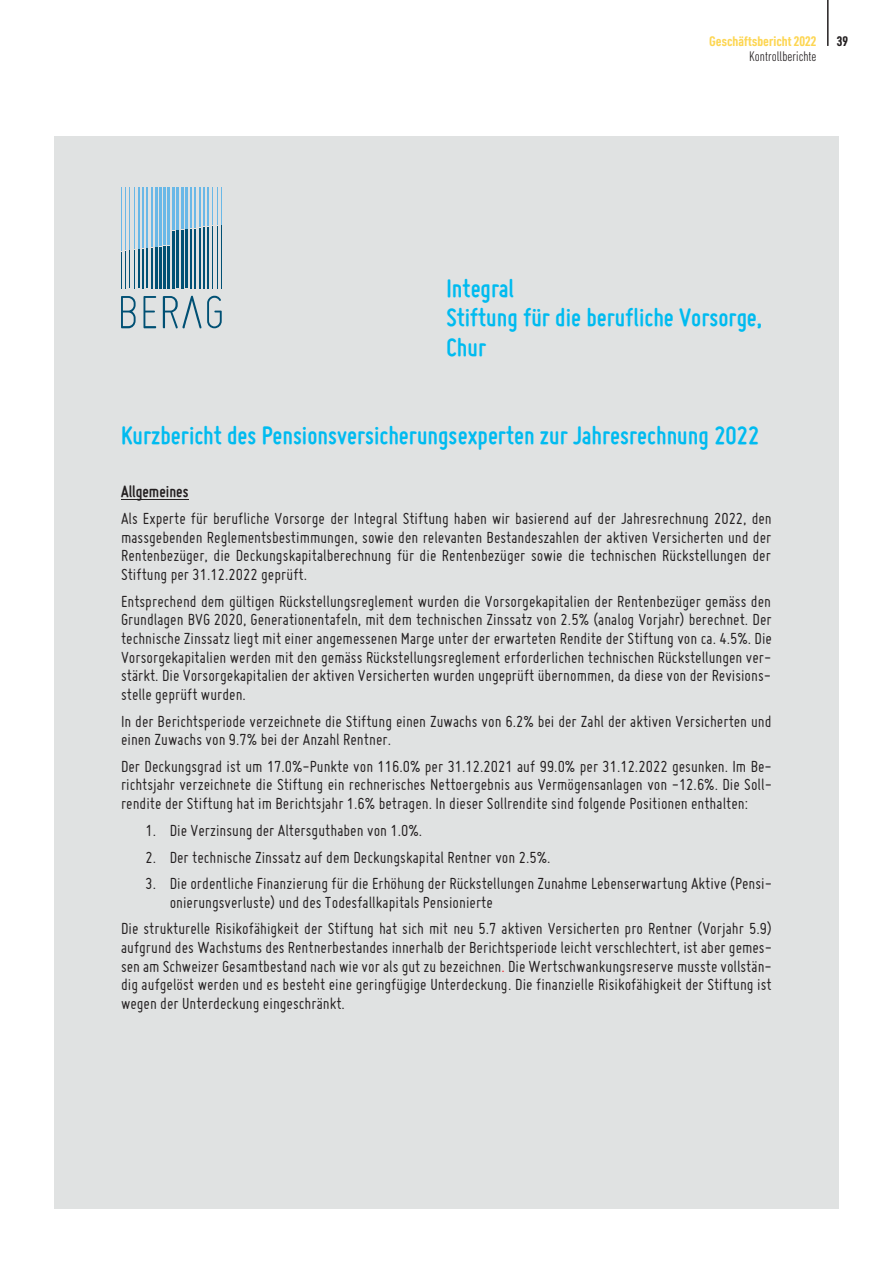
<style>
.page{position:relative;width:893px;height:1263px;background:#fff}
.page>*{position:absolute;margin:0;border:0;box-sizing:border-box;transform-origin:0 0}
.t1{font:27px/29.1px "Miso";color:#00bbf0}
.t2{font:300 17.55px/18.6px "Miso";color:#231f20;text-align:justify}
.t3{font:17.55px "Miso";color:#231f20}
.t4{font:700 13.5px "URWDIN Cond";color:#fdd653}
.t5{font:300 13.5px "URWDIN Cond";color:#231f20}
.t6{font:700 13.5px "URWDIN Cond";color:#231f20}
.s1{color:#ee2524}
</style>
<div class="page">
<hr style="left:827px;top:0;width:2px;height:46px;background:#231f20">
<div style="left:54px;top:136px;width:785px;height:1073px;background:#e0e2e2"></div>
<hr style="left:221px;top:187px;width:1px;height:37px;background:#69b8e7">
<hr style="left:217px;top:187px;width:1px;height:38px;background:#69b8e7">
<hr style="left:212px;top:187px;width:1px;height:38px;background:#69b8e7">
<hr style="left:208px;top:187px;width:1px;height:39px;background:#69b8e7">
<hr style="left:203px;top:187px;width:2px;height:39px;background:#69b8e7">
<hr style="left:199px;top:187px;width:1px;height:40px;background:#69b8e7">
<hr style="left:194px;top:187px;width:2px;height:41px;background:#69b8e7">
<hr style="left:190px;top:187px;width:2px;height:41px;background:#69b8e7">
<hr style="left:186px;top:187px;width:2px;height:42px;background:#69b8e7">
<hr style="left:181px;top:187px;width:2px;height:42px;background:#69b8e7">
<hr style="left:176px;top:187px;width:3px;height:43px;background:#69b8e7">
<hr style="left:172px;top:187px;width:3px;height:43px;background:#69b8e7">
<hr style="left:168px;top:187px;width:2px;height:58px;background:#69b8e7">
<hr style="left:163px;top:187px;width:3px;height:58px;background:#69b8e7">
<hr style="left:159px;top:187px;width:3px;height:59px;background:#69b8e7">
<hr style="left:155px;top:187px;width:2px;height:60px;background:#69b8e7">
<hr style="left:151px;top:187px;width:2px;height:60px;background:#69b8e7">
<hr style="left:146px;top:187px;width:2px;height:61px;background:#69b8e7">
<hr style="left:142px;top:187px;width:2px;height:61px;background:#69b8e7">
<hr style="left:138px;top:187px;width:1px;height:62px;background:#69b8e7">
<hr style="left:134px;top:187px;width:1px;height:62px;background:#69b8e7">
<hr style="left:130px;top:187px;width:1px;height:63px;background:#69b8e7">
<hr style="left:125px;top:187px;width:1px;height:63px;background:#69b8e7">
<hr style="left:121px;top:187px;width:1px;height:64px;background:#69b8e7">
<hr style="left:121px;top:252px;width:1px;height:36px;background:#005074">
<hr style="left:125px;top:251px;width:1px;height:37px;background:#005074">
<hr style="left:130px;top:250px;width:1px;height:38px;background:#005074">
<hr style="left:134px;top:250px;width:1px;height:38px;background:#005074">
<hr style="left:138px;top:249px;width:1px;height:39px;background:#005074">
<hr style="left:142px;top:249px;width:2px;height:39px;background:#005074">
<hr style="left:146px;top:249px;width:2px;height:39px;background:#005074">
<hr style="left:151px;top:248px;width:2px;height:40px;background:#005074">
<hr style="left:155px;top:247px;width:2px;height:41px;background:#005074">
<hr style="left:159px;top:247px;width:3px;height:41px;background:#005074">
<hr style="left:163px;top:246px;width:3px;height:42px;background:#005074">
<hr style="left:168px;top:246px;width:2px;height:42px;background:#005074">
<hr style="left:172px;top:231px;width:3px;height:57px;background:#005074">
<hr style="left:176px;top:230px;width:3px;height:58px;background:#005074">
<hr style="left:181px;top:230px;width:2px;height:58px;background:#005074">
<hr style="left:186px;top:230px;width:2px;height:58px;background:#005074">
<hr style="left:190px;top:229px;width:2px;height:59px;background:#005074">
<hr style="left:194px;top:229px;width:2px;height:59px;background:#005074">
<hr style="left:199px;top:228px;width:1px;height:60px;background:#005074">
<hr style="left:203px;top:227px;width:2px;height:61px;background:#005074">
<hr style="left:208px;top:227px;width:1px;height:61px;background:#005074">
<hr style="left:212px;top:226px;width:1px;height:62px;background:#005074">
<hr style="left:217px;top:226px;width:1px;height:62px;background:#005074">
<hr style="left:221px;top:225px;width:1px;height:63px;background:#005074">
<svg style="left:121px;top:296px;width:15px;height:32px"></svg>
<svg style="left:143px;top:296px;width:13px;height:32px"></svg>
<svg style="left:163px;top:296px;width:38px;height:33px"></svg>
<svg style="left:207px;top:295px;width:15px;height:33px"></svg>
<hr style="left:121px;top:499px;width:68px;height:1px;background:#231f20">
<p class="t4" style="left:709px;top:36px;width:109px">Geschäftsbericht 2022</p>
<p class="t5" style="left:749px;top:48px;width:69px">Kontrollberichte</p>
<p class="t6" style="left:837px;top:36px;width:13px">39</p>
<h1 class="t1" style="left:446px;top:277px;width:317px">Integral<br>Stiftung für die berufliche Vorsorge,<br>Chur</h1>
<h1 class="t1" style="left:121px;top:423px;width:640px">Kurzbericht des Pensionsversicherungsexperten zur Jahresrechnung 2022</h1>
<p class="t3" style="left:121px;top:486px;width:69px">Allgemeines</p>
<p class="t2" style="left:121px;top:511px;width:652px">Als Experte für berufliche Vorsorge der Integral Stiftung haben wir basierend auf der Jahresrechnung 2022, den massgebenden Reglementsbestimmungen, sowie den relevanten Bestandeszahlen der aktiven Versicherten und der Rentenbezüger, die Deckungskapitalberechnung für die Rentenbezüger sowie die technischen Rückstellungen der Stiftung per 31.12.2022 geprüft.</p>
<p class="t2" style="left:121px;top:593px;width:652px">Entsprechend dem gültigen Rückstellungsreglement wurden die Vorsorgekapitalien der Rentenbezüger gemäss den Grundlagen BVG 2020, Generationentafeln, mit dem technischen Zinssatz von 2.5% (analog Vorjahr) berechnet. Der technische Zinssatz liegt mit einer angemessenen Marge unter der erwarteten Rendite der Stiftung von ca. 4.5%. Die Vorsorgekapitalien werden mit den gemäss Rückstellungsreglement erforderlichen technischen Rückstellungen ver&shy;stärkt. Die Vorsorgekapitalien der aktiven Versicherten wurden ungeprüft übernommen, da diese von der Revisions&shy;stelle geprüft wurden.</p>
<p class="t2" style="left:121px;top:713px;width:652px">In der Berichtsperiode verzeichnete die Stiftung einen Zuwachs von 6.2% bei der Zahl der aktiven Versicherten und einen Zuwachs von 9.7% bei der Anzahl Rentner.</p>
<p class="t2" style="left:121px;top:758px;width:652px">Der Deckungsgrad ist um 17.0%-Punkte von 116.0% per 31.12.2021 auf 99.0% per 31.12.2022 gesunken. Im Be&shy;richtsjahr verzeichnete die Stiftung ein rechnerisches Nettoergebnis aus Vermögensanlagen von -12.6%. Die Soll&shy;rendite der Stiftung hat im Berichtsjahr 1.6% betragen. In dieser Sollrendite sind folgende Positionen enthalten:</p>
<p class="t2" style="left:145px;top:822px;width:278px">1. Die Verzinsung der Altersguthaben von 1.0%.</p>
<p class="t2" style="left:145px;top:849px;width:407px">2. Der technische Zinssatz auf dem Deckungskapital Rentner von 2.5%.</p>
<p class="t2" style="left:170px;top:876px;width:604px;text-indent:-24px">3. Die ordentliche Finanzierung für die Erhöhung der Rückstellungen Zunahme Lebenserwartung Aktive (Pensi&shy;onierungsverluste) und des Todesfallkapitals Pensionierte</p>
<p class="t2" style="left:121px;top:921px;width:652px">Die strukturelle Risikofähigkeit der Stiftung hat sich mit neu 5.7 aktiven Versicherten pro Rentner (Vorjahr 5.9) aufgrund des Wachstums des Rentnerbestandes innerhalb der Berichtsperiode leicht verschlechtert, ist aber gemes&shy;sen am Schweizer Gesamtbestand nach wie vor als gut zu bezeichnen<span class="s1">.</span> Die Wertschwankungsreserve musste vollstän&shy;dig aufgelöst werden und es besteht eine geringfügige Unterdeckung. Die finanzielle Risikofähigkeit der Stiftung ist wegen der Unterdeckung eingeschränkt.</p>
</div>
